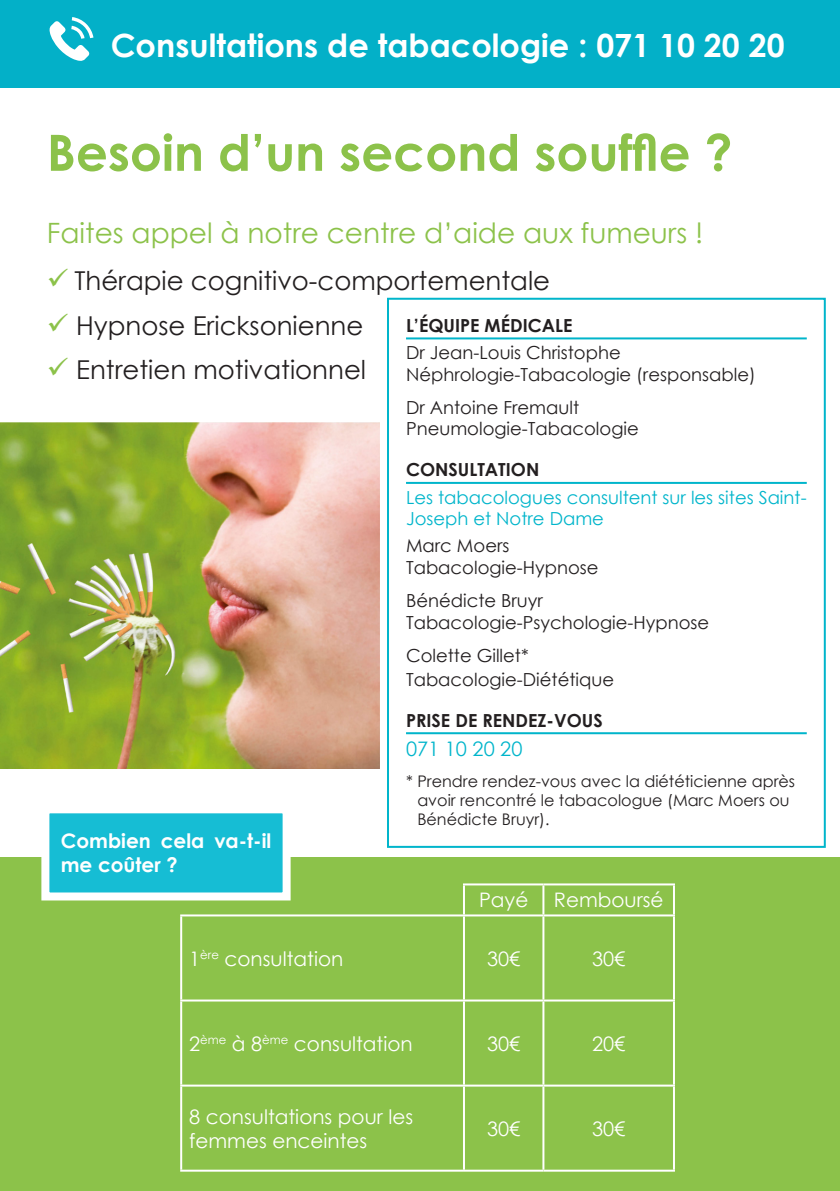
<style>
.page{position:relative;width:840px;height:1191px;background:#fff}
.page>*{position:absolute;margin:0;border:0;box-sizing:border-box;transform-origin:0 0}
.t1{font:700 50px "Century Gothic";color:#8cc24a}
.t2{font:700 32px "Century Gothic";color:#fff}
.t3{font:28px "Century Gothic";color:#8cc24a}
.t4{font:26px "Century Gothic";color:#231f20}
.t5{font:20px/24px "Century Gothic";color:#fff}
.t6{font:700 20px/24px "Century Gothic";color:#fff}
.t7{font:20px "Century Gothic";color:#00b5cb}
.t8{font:18px "Century Gothic";color:#231f20}
.t9{font:18px/21.6px "Century Gothic";color:#00b5cb}
.t10{font:700 18px "Century Gothic";color:#231f20}
.t11{font:16px/19.2px "Century Gothic";color:#231f20}
.s1{color:#8cc24a}
</style>
<div class="page">
<div style="left:0;top:0;width:839px;height:88px;background:#03b0c8"></div>
<svg style="left:50px;top:17px;width:43px;height:44px"></svg>
<div style="left:0;top:857px;width:839px;height:334px;background:#8cc24a"></div>
<div style="left:45px;top:809px;width:241px;height:87px;background:#16bdd4"></div>
<div style="left:41px;top:805px;width:249px;height:95px;border:8px solid #fff"></div>
<hr style="left:462px;top:883px;width:81px;height:2px;background:#fff">
<hr style="left:543px;top:883px;width:131px;height:2px;background:#fff">
<hr style="left:542px;top:885px;width:2px;height:29px;background:#fff">
<hr style="left:672px;top:885px;width:2px;height:29px;background:#fff">
<hr style="left:180px;top:916px;width:2px;height:83px;background:#fff">
<hr style="left:463px;top:914px;width:80px;height:2px;background:#fff">
<hr style="left:462px;top:916px;width:2px;height:83px;background:#fff">
<hr style="left:543px;top:914px;width:131px;height:2px;background:#fff">
<hr style="left:542px;top:916px;width:2px;height:83px;background:#fff">
<hr style="left:672px;top:916px;width:2px;height:83px;background:#fff">
<hr style="left:180px;top:999px;width:283px;height:2px;background:#fff">
<hr style="left:180px;top:1001px;width:2px;height:83px;background:#fff">
<hr style="left:463px;top:999px;width:80px;height:2px;background:#fff">
<hr style="left:462px;top:1001px;width:2px;height:83px;background:#fff">
<hr style="left:543px;top:999px;width:131px;height:2px;background:#fff">
<hr style="left:542px;top:1001px;width:2px;height:83px;background:#fff">
<hr style="left:672px;top:1001px;width:2px;height:83px;background:#fff">
<hr style="left:180px;top:1084px;width:283px;height:2px;background:#fff">
<hr style="left:180px;top:1086px;width:2px;height:83px;background:#fff">
<hr style="left:463px;top:1084px;width:80px;height:2px;background:#fff">
<hr style="left:462px;top:1086px;width:2px;height:83px;background:#fff">
<hr style="left:543px;top:1084px;width:131px;height:2px;background:#fff">
<hr style="left:542px;top:1086px;width:2px;height:83px;background:#fff">
<hr style="left:672px;top:1086px;width:2px;height:83px;background:#fff">
<hr style="left:180px;top:1169px;width:283px;height:2px;background:#fff">
<hr style="left:463px;top:1169px;width:80px;height:2px;background:#fff">
<hr style="left:543px;top:1169px;width:131px;height:2px;background:#fff">
<hr style="left:462px;top:885px;width:2px;height:29px;background:#fff">
<hr style="left:180px;top:914px;width:283px;height:2px;background:#fff">
<img style="left:0;top:422px;width:380px;height:346px">
<hr style="left:406px;top:337px;width:400px;height:2px;background:#00b5cb">
<hr style="left:406px;top:482px;width:400px;height:2px;background:#00b5cb">
<hr style="left:406px;top:732px;width:400px;height:2px;background:#00b5cb">
<div style="left:387px;top:298px;width:438px;height:550px;border:2px solid #00b5cb"></div>
<p class="t2" style="left:111px;top:21px;width:675px">Consultations de tabacologie : 071 10 20 20</p>
<p class="t1" style="left:47px;top:115px;width:687px">Besoin d’un second souffle ?</p>
<p class="t3" style="left:47px;top:213px;width:657px">Faites appel à notre centre d’aide aux fumeurs !</p>
<p class="t4" style="left:47px;top:262px;width:504px"><span class="s1">✓</span> Thérapie cognitivo-comportementale</p>
<p class="t4" style="left:47px;top:307px;width:318px"><span class="s1">✓</span> Hypnose Ericksonienne</p>
<p class="t4" style="left:47px;top:352px;width:320px"><span class="s1">✓</span> Entretien motivationnel</p>
<p class="t10" style="left:406px;top:311px;width:168px">L’ÉQUIPE MÉDICALE</p>
<p class="t8" style="left:406px;top:340px;width:216px">Dr Jean-Louis Christophe</p>
<p class="t8" style="left:406px;top:361px;width:351px">Néphrologie-Tabacologie (responsable)</p>
<p class="t8" style="left:406px;top:394px;width:174px">Dr Antoine Fremault</p>
<p class="t8" style="left:406px;top:416px;width:234px">Pneumologie-Tabacologie</p>
<p class="t10" style="left:406px;top:456px;width:135px">CONSULTATION</p>
<p class="t9" style="left:406px;top:486px;width:402px">Les tabacologues consultent sur les sites Saint-<br>Joseph et Notre Dame</p>
<p class="t8" style="left:406px;top:533px;width:105px">Marc Moers</p>
<p class="t8" style="left:406px;top:555px;width:194px">Tabacologie-Hypnose</p>
<p class="t8" style="left:406px;top:588px;width:138px">Bénédicte Bruyr</p>
<p class="t8" style="left:406px;top:609px;width:304px">Tabacologie-Psychologie-Hypnose</p>
<p class="t8" style="left:406px;top:642px;width:124px">Colette Gillet*</p>
<p class="t8" style="left:406px;top:666px;width:209px">Tabacologie-Diététique</p>
<p class="t10" style="left:406px;top:706px;width:198px">PRISE DE RENDEZ-VOUS</p>
<p class="t7" style="left:406px;top:735px;width:118px">071 10 20 20</p>
<p class="t11" style="left:417px;top:771px;width:379px;text-indent:-11px">* Prendre rendez-vous avec la diététicienne après avoir rencontré le tabacologue (Marc Moers ou<br>Bénédicte Bruyr).</p>
<p class="t6" style="left:61px;top:828px;width:212px">Combien cela va-t-il me coûter ?</p>
<p class="t5" style="left:479px;top:888px;width:51px">Payé</p>
<p class="t5" style="left:553px;top:888px;width:111px">Remboursé</p>
<p class="t5" style="left:189px;top:946px;width:155px">1<sup>ère</sup> consultation</p>
<p class="t5" style="left:487px;top:946px;width:35px">30€</p>
<p class="t5" style="left:591px;top:946px;width:35px">30€</p>
<p class="t5" style="left:189px;top:1031px;width:225px">2<sup>ème</sup> à 8<sup>ème</sup> consultation</p>
<p class="t5" style="left:487px;top:1031px;width:35px">30€</p>
<p class="t5" style="left:591px;top:1031px;width:35px">20€</p>
<p class="t5" style="left:189px;top:1104px;width:225px">8 consultations pour les femmes enceintes</p>
<p class="t5" style="left:487px;top:1116px;width:35px">30€</p>
<p class="t5" style="left:591px;top:1116px;width:35px">30€</p>
</div>
